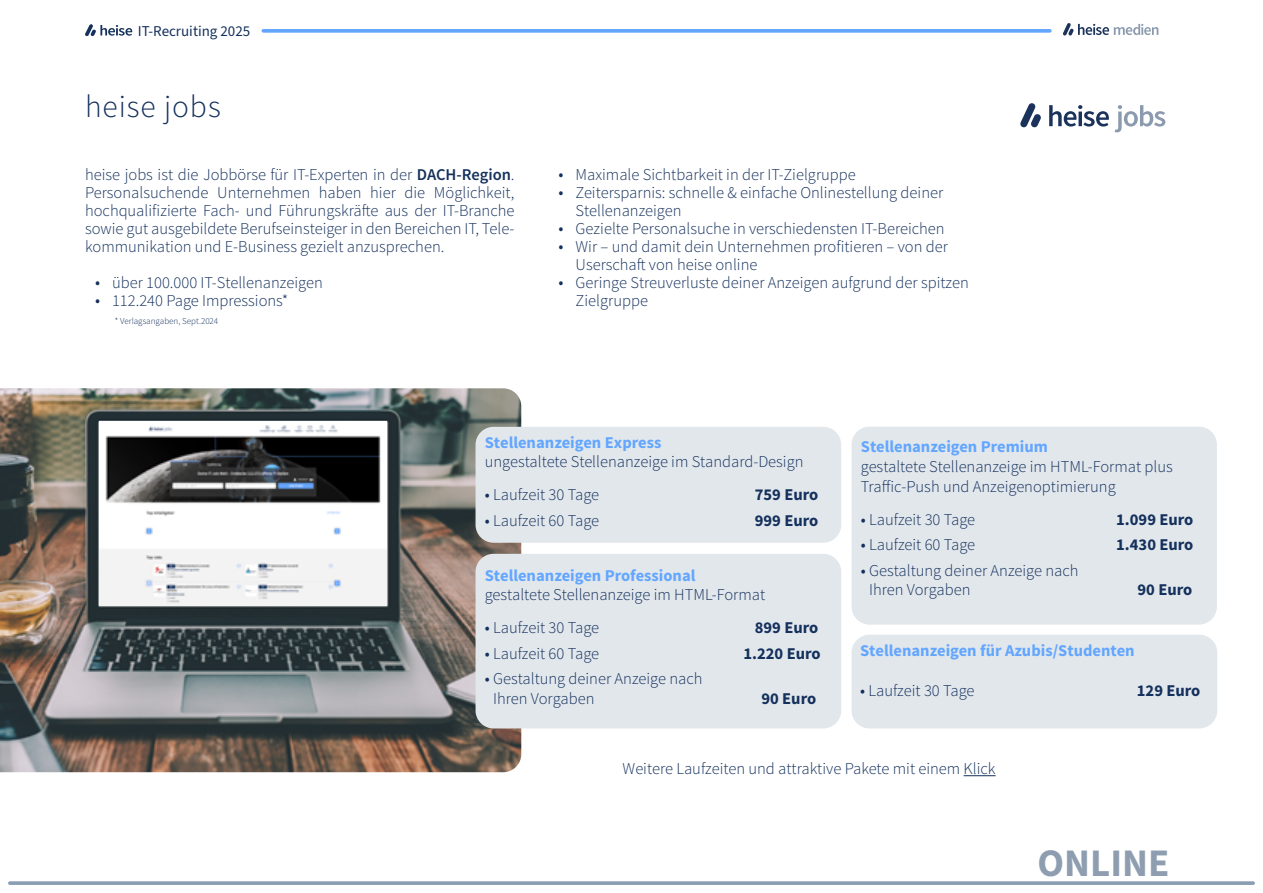
<style>
.page{position:relative;width:1263px;height:893px;background:#fff}
.page>*{position:absolute;margin:0;border:0;box-sizing:border-box;transform-origin:0 0}
.t1{font:700 39px "Source Sans 3";color:#8e9eb0}
.t2{font:300 31.5px "Source Sans Pro";letter-spacing:.03em;color:#14305c}
.t3{font:300 16.5px/18px "Source Sans Pro";color:#14305c}
.t4{font:700 16.5px "Source Sans Pro";color:#63a6ff}
.t5{font:700 16.5px "Source Sans Pro";color:#14305c}
.t6{font:15px "Source Sans 3";color:#14305c}
.t7{font:300 9px "Source Sans Pro";color:#14305c}
.s1{font-weight:600}
.s2{font-size:18px}
.s3{font-weight:400}
</style>
<div class="page">
<svg style="left:8px;top:881px;width:1247px;height:4px;background:#94a6b9"></svg>
<svg style="left:1063px;top:23px;width:95px;height:13px"></svg>
<svg style="left:85px;top:24px;width:47px;height:12px"></svg>
<svg style="left:261px;top:29px;width:791px;height:4px;background:#70adff"></svg>
<img style="left:0;top:388px;width:521px;height:384px">
<div style="left:475px;top:427px;width:366px;height:116px;background:#e2e7ec;border-radius:18px"></div>
<div style="left:475px;top:554px;width:366px;height:174px;background:#e2e7ec;border-radius:18px"></div>
<div style="left:851px;top:427px;width:366px;height:198px;background:#e2e7ec;border-radius:18px"></div>
<div style="left:851px;top:635px;width:366px;height:93px;background:#e2e7ec;border-radius:18px"></div>
<hr style="left:963px;top:775px;width:32px;height:1px;background:#14305c">
<svg style="left:1020px;top:103px;width:21px;height:25px"></svg>
<svg style="left:1049px;top:105px;width:60px;height:22px"></svg>
<svg style="left:1115px;top:105px;width:50px;height:27px"></svg>
<img style="left:99px;top:421px;width:288px;height:185px">
<p class="t6" style="left:138px;top:21px;width:114px">IT-Recruiting 2025</p>
<h2 class="t2" style="left:85px;top:88px;width:137px">heise jobs</h2>
<p class="t3" style="left:85px;top:166px;width:431px;text-align:justify">heise jobs ist die Jobbörse für IT-Experten in der <span class="s1">DACH-Region</span>.<br>Personalsuchende Unternehmen haben hier die Möglichkeit, hochqualifizierte Fach- und Führungskräfte aus der IT-Branche sowie gut ausgebildete Berufseinsteiger in den Bereichen IT, Tele&shy;kommunikation und E-Business gezielt anzusprechen.</p>
<p class="t3" style="left:95px;top:274px;width:229px"><span class="s2">•</span> über 100.000 IT-Stellenanzeigen</p>
<p class="t3" style="left:95px;top:292px;width:195px"><span class="s2">•</span> 112.240 Page Impressions*</p>
<p class="t7" style="left:115px;top:316px;width:105px">* Verlagsangaben, Sept.2024</p>
<p class="t3" style="left:558px;top:166px;width:299px"><span class="s2">•</span> Maximale Sichtbarkeit in der IT-Zielgruppe</p>
<p class="t3" style="left:576px;top:184px;width:369px;text-indent:-17px"><span class="s2">•</span> Zeitersparnis: schnelle &amp; einfache Onlinestellung deiner<br>Stellenanzeigen</p>
<p class="t3" style="left:558px;top:220px;width:388px"><span class="s2">•</span> Gezielte Personalsuche in verschiedensten IT-Bereichen</p>
<p class="t3" style="left:576px;top:238px;width:374px;text-indent:-17px"><span class="s2">•</span> Wir – und damit dein Unternehmen profitieren – von der<br>Userschaft von heise online</p>
<p class="t3" style="left:576px;top:274px;width:395px;text-indent:-17px"><span class="s2">•</span> Geringe Streuverluste deiner Anzeigen aufgrund der spitzen<br>Zielgruppe</p>
<p class="t4" style="left:485px;top:431px;width:178px">Stellenanzeigen Express</p>
<p class="t3" style="left:485px;top:453px;width:320px">ungestaltete Stellenanzeige im Standard-Design</p>
<p class="t3" style="left:485px;top:486px;width:116px"><span class="s3">•</span> Laufzeit 30 Tage</p>
<p class="t5" style="left:755px;top:484px;width:65px">759 Euro</p>
<p class="t3" style="left:485px;top:511px;width:116px"><span class="s3">•</span> Laufzeit 60 Tage</p>
<p class="t5" style="left:755px;top:509px;width:65px">999 Euro</p>
<p class="t4" style="left:485px;top:564px;width:212px">Stellenanzeigen Professional</p>
<p class="t3" style="left:485px;top:586px;width:282px">gestaltete Stellenanzeige im HTML-Format</p>
<p class="t3" style="left:485px;top:619px;width:116px"><span class="s3">•</span> Laufzeit 30 Tage</p>
<p class="t5" style="left:755px;top:617px;width:65px">899 Euro</p>
<p class="t3" style="left:485px;top:644px;width:116px"><span class="s3">•</span> Laufzeit 60 Tage</p>
<p class="t5" style="left:743px;top:642px;width:79px">1.220 Euro</p>
<p class="t3" style="left:493px;top:669px;width:211px;line-height:19.8px;text-indent:-8px"><span class="s3">•</span> Gestaltung deiner Anzeige nach<br>Ihren Vorgaben</p>
<p class="t5" style="left:761px;top:688px;width:56px">90 Euro</p>
<p class="t4" style="left:861px;top:436px;width:189px">Stellenanzeigen Premium</p>
<p class="t3" style="left:861px;top:457px;width:313px;line-height:19.8px">gestaltete Stellenanzeige im HTML-Format plus<br>Traffic-Push und Anzeigenoptimierung</p>
<p class="t3" style="left:861px;top:510px;width:116px"><span class="s3">•</span> Laufzeit 30 Tage</p>
<p class="t5" style="left:1116px;top:508px;width:79px">1.099 Euro</p>
<p class="t3" style="left:861px;top:536px;width:116px"><span class="s3">•</span> Laufzeit 60 Tage</p>
<p class="t5" style="left:1116px;top:534px;width:79px">1.430 Euro</p>
<p class="t3" style="left:869px;top:560px;width:211px;line-height:19.8px;text-indent:-8px"><span class="s3">•</span> Gestaltung deiner Anzeige nach<br>Ihren Vorgaben</p>
<p class="t5" style="left:1137px;top:579px;width:56px">90 Euro</p>
<p class="t4" style="left:860px;top:639px;width:276px">Stellenanzeigen für Azubis/Studenten</p>
<p class="t3" style="left:860px;top:681px;width:116px"><span class="s3">•</span> Laufzeit 30 Tage</p>
<p class="t5" style="left:1137px;top:679px;width:65px">129 Euro</p>
<p class="t3" style="left:623px;top:760px;width:374px">Weitere Laufzeiten und attraktive Pakete mit einem Klick</p>
<h1 class="t1" style="left:1037px;top:838px;width:133px">ONLINE</h1>
</div>
